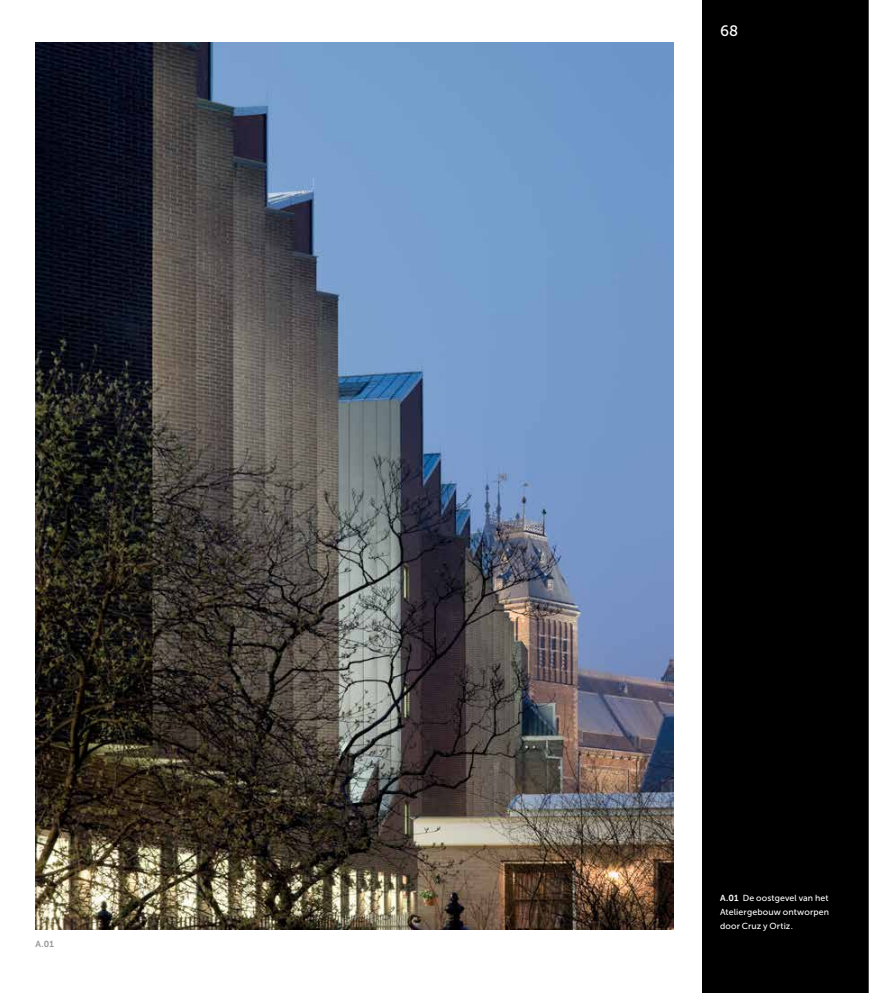
<style>
.page{position:relative;width:869px;height:993px;background:#fff}
.page>*{position:absolute;margin:0;border:0;box-sizing:border-box;transform-origin:0 0}
.t1{font:15px "Museo Sans 500";color:#fff}
.t2{font:8.75px/14.1px "Museo Sans 500";letter-spacing:.02em;color:#fff;text-align:justify}
.t3{font:8.75px "Museo Sans 700";color:#939598}
.s1{font-family:"Museo Sans 700"}
</style>
<div class="page">
<div style="left:702px;top:0;width:166px;height:992px;background:#000"></div>
<hr style="left:868px;top:0;width:1px;height:992px;background:#939598">
<img style="left:35px;top:43px;width:638px;height:885px">
<p class="t3" style="left:35px;top:938px;width:20px">A.01</p>
<h1 class="t1" style="left:719px;top:23px;width:20px">68</h1>
<p class="t2" style="left:719px;top:890px;width:111px"><span class="s1">A.01</span> De oostgevel van het Ateliergebouw ontworpen door Cruz y Ortiz.</p>
</div>
